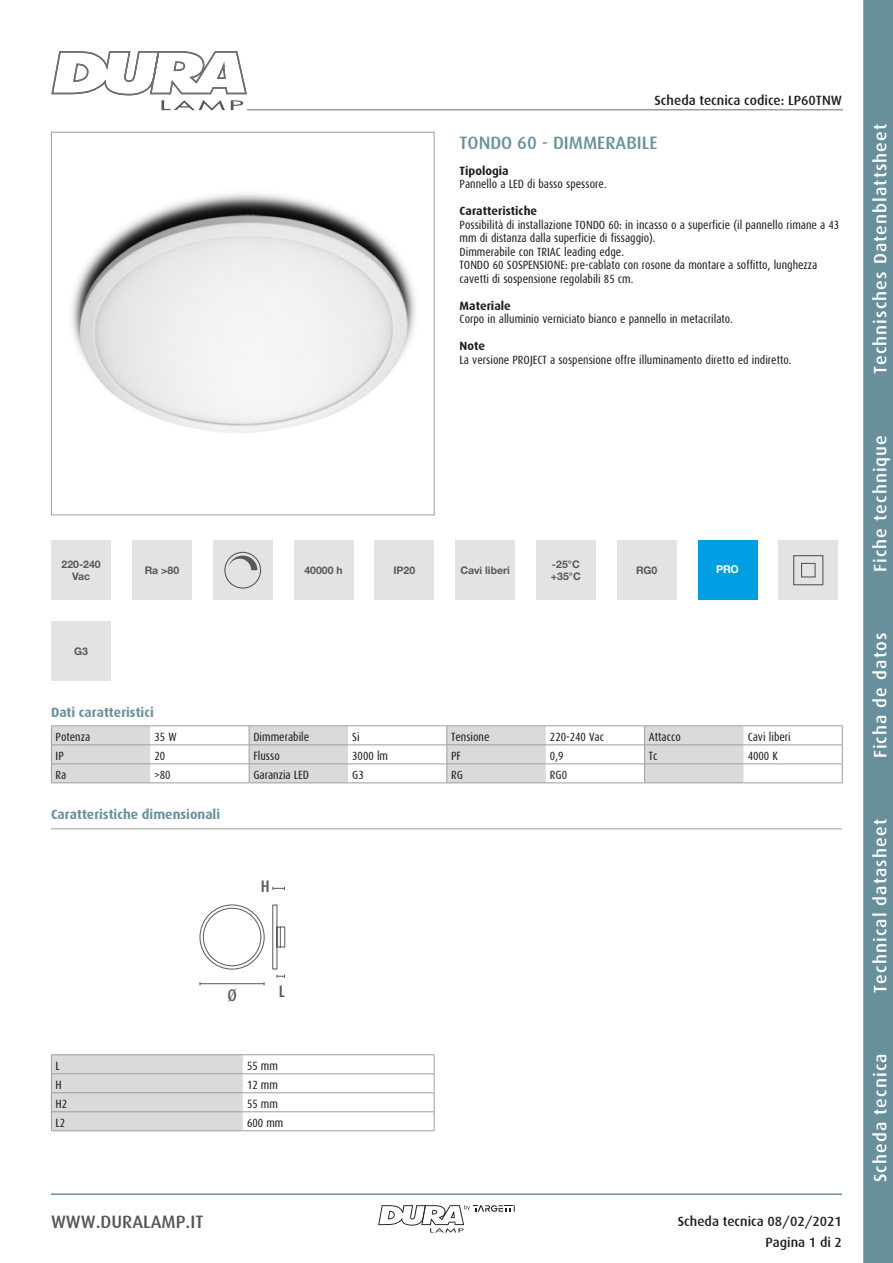
<style>
.page{position:relative;width:893px;height:1263px;background:#fff}
.page>*{position:absolute;margin:0;border:0;box-sizing:border-box;transform-origin:0 0}
.t1{font:500 18px "Dax";letter-spacing:.06em;color:#fff}
.t2{font:500 18px "Dax";color:#68909c}
.t3{font:500 18px "Dax";color:#575756}
.t4{font:500 16.8px "Dax Condensed";color:#575756}
.t5{font:500 13.5px/21.3px "Dax";color:#1d1d1b;text-align:right}
.t6{font:700 13.5px "Dax";color:#68909c}
.t7{font:12px/13.5px "Dax Condensed";color:#1d1d1b}
.t8{font:700 12px "Dax";color:#1d1d1b}
.t9{font:700 10.65px "Helvetica Neue LT Std";color:#fff}
.t10{font:700 10.5px/12.6px "Helvetica Neue LT Std";color:#585856;text-align:center}
</style>
<div class="page">
<svg style="left:863px;top:0;width:30px;height:1263px;background:#6b929e"></svg>
<hr style="left:51px;top:1193px;width:791px;height:2px;background:#68909c">
<svg style="left:51px;top:51px;width:197px;height:60px"></svg>
<svg style="left:378px;top:1205px;width:137px;height:28px"></svg>
<hr style="left:247px;top:109px;width:596px;height:1px;background:#9d9d9c">
<img style="left:71px;top:194px;width:345px;height:239px">
<div style="left:51px;top:132px;width:383px;height:383px;border:1px solid #9d9d9c"></div>
<div style="left:51px;top:540px;width:60px;height:60px;background:#e3e3e3"></div>
<div style="left:617px;top:540px;width:59px;height:60px;background:#e3e3e3"></div>
<div style="left:375px;top:540px;width:59px;height:60px;background:#e3e3e3"></div>
<div style="left:132px;top:540px;width:60px;height:60px;background:#e3e3e3"></div>
<div style="left:698px;top:540px;width:59px;height:60px;background:#009fe3"></div>
<div style="left:455px;top:540px;width:60px;height:60px;background:#e3e3e3"></div>
<div style="left:213px;top:540px;width:60px;height:60px;background:#e3e3e3"></div>
<div style="left:224px;top:552px;width:37px;height:37px;border:1px solid #575756;border-radius:50%"></div>
<svg style="left:228px;top:555px;width:29px;height:15px"></svg>
<div style="left:778px;top:540px;width:60px;height:60px;background:#e3e3e3"></div>
<div style="left:793px;top:555px;width:30px;height:30px;border:1px solid #575756"></div>
<div style="left:801px;top:563px;width:15px;height:14px;border:1px solid #575756"></div>
<div style="left:536px;top:540px;width:60px;height:60px;background:#e3e3e3"></div>
<div style="left:294px;top:540px;width:59px;height:60px;background:#e3e3e3"></div>
<div style="left:51px;top:621px;width:60px;height:60px;background:#e3e3e3"></div>
<hr style="left:51px;top:725px;width:99px;height:1px;background:#9d9d9c">
<hr style="left:150px;top:725px;width:99px;height:1px;background:#9d9d9c">
<hr style="left:348px;top:725px;width:99px;height:1px;background:#9d9d9c">
<hr style="left:546px;top:725px;width:99px;height:1px;background:#9d9d9c">
<hr style="left:743px;top:725px;width:100px;height:1px;background:#9d9d9c">
<hr style="left:743px;top:744px;width:100px;height:1px;background:#9d9d9c">
<hr style="left:743px;top:763px;width:100px;height:1px;background:#9d9d9c">
<svg style="left:842px;top:726px;width:1px;height:56px"></svg>
<hr style="left:743px;top:782px;width:100px;height:1px;background:#9d9d9c">
<hr style="left:249px;top:725px;width:99px;height:1px;background:#9d9d9c">
<hr style="left:447px;top:725px;width:99px;height:1px;background:#9d9d9c">
<hr style="left:645px;top:725px;width:98px;height:1px;background:#9d9d9c">
<svg style="left:51px;top:726px;width:692px;height:57px"></svg>
<hr style="left:645px;top:782px;width:98px;height:1px;background:#9d9d9c">
<hr style="left:51px;top:1054px;width:192px;height:1px;background:#9d9d9c">
<hr style="left:243px;top:1054px;width:191px;height:1px;background:#9d9d9c">
<hr style="left:243px;top:1073px;width:191px;height:1px;background:#9d9d9c">
<hr style="left:243px;top:1092px;width:191px;height:1px;background:#9d9d9c">
<svg style="left:51px;top:1055px;width:192px;height:75px;background:#d6d6d6"></svg>
<hr style="left:243px;top:1111px;width:191px;height:1px;background:#9d9d9c">
<svg style="left:434px;top:1055px;width:1px;height:75px"></svg>
<hr style="left:51px;top:1130px;width:192px;height:1px;background:#9d9d9c">
<hr style="left:243px;top:1130px;width:191px;height:1px;background:#9d9d9c">
<div style="left:200px;top:905px;width:64px;height:64px;border:1px solid #575756;border-radius:50%"></div>
<div style="left:203px;top:908px;width:58px;height:58px;border:1px solid #575756;border-radius:50%"></div>
<hr style="left:200px;top:983px;width:64px;height:1px;background:#575756">
<svg style="left:272px;top:904px;width:13px;height:74px"></svg>
<svg style="left:273px;top:887px;width:12px;height:3px"></svg>
<hr style="left:51px;top:828px;width:791px;height:1px;background:#9d9d9c">
<p class="t5" style="left:655px;top:90px;width:189px">Scheda tecnica codice: LP60TNW</p>
<h1 class="t2" style="left:460px;top:132px;width:199px">TONDO 60 - DIMMERABILE</h1>
<p class="t8" style="left:460px;top:164px;width:51px">Tipologia</p>
<p class="t7" style="left:460px;top:178px;width:149px">Pannello a LED di basso spessore.</p>
<p class="t8" style="left:460px;top:205px;width:79px">Caratteristiche</p>
<p class="t7" style="left:460px;top:218px;width:381px">Possibilità di installazione TONDO 60: in incasso o a superficie (il pannello rimane a 43 mm di distanza dalla superficie di fissaggio).<br>Dimmerabile con TRIAC leading edge.<br>TONDO 60 SOSPENSIONE: pre-cablato con rosone da montare a soffitto, lunghezza cavetti di sospensione regolabili 85 cm.</p>
<p class="t8" style="left:460px;top:299px;width:53px">Materiale</p>
<p class="t7" style="left:460px;top:313px;width:275px">Corpo in alluminio verniciato bianco e pannello in metacrilato.</p>
<p class="t8" style="left:460px;top:340px;width:27px">Note</p>
<p class="t7" style="left:460px;top:353px;width:333px">La versione PROJECT a sospensione offre illuminamento diretto ed indiretto.</p>
<p class="t10" style="left:551px;top:557px;width:31px;text-align:left">-25°C +35°C</p>
<p class="t10" style="left:62px;top:557px;width:41px">220-240<br>Vac</p>
<p class="t10" style="left:145px;top:564px;width:36px">Ra &gt;80</p>
<p class="t10" style="left:393px;top:564px;width:23px">IP20</p>
<p class="t10" style="left:460px;top:564px;width:51px">Cavi liberi</p>
<p class="t10" style="left:636px;top:564px;width:23px">RG0</p>
<p class="t10" style="left:304px;top:564px;width:40px">40000 h</p>
<p class="t9" style="left:716px;top:563px;width:24px">PRO</p>
<p class="t10" style="left:74px;top:644px;width:15px">G3</p>
<p class="t6" style="left:51px;top:704px;width:104px">Dati caratteristici</p>
<p class="t7" style="left:56px;top:730px;width:36px">Potenza</p>
<p class="t7" style="left:155px;top:730px;width:24px">35 W</p>
<p class="t7" style="left:253px;top:730px;width:57px">Dimmerabile</p>
<p class="t7" style="left:352px;top:730px;width:9px">Si</p>
<p class="t7" style="left:451px;top:730px;width:40px">Tensione</p>
<p class="t7" style="left:550px;top:730px;width:56px">220-240 Vac</p>
<p class="t7" style="left:649px;top:730px;width:33px">Attacco</p>
<p class="t7" style="left:748px;top:730px;width:45px">Cavi liberi</p>
<p class="t7" style="left:56px;top:749px;width:10px">IP</p>
<p class="t7" style="left:154px;top:749px;width:12px">20</p>
<p class="t7" style="left:253px;top:749px;width:28px">Flusso</p>
<p class="t7" style="left:352px;top:749px;width:37px">3000 lm</p>
<p class="t7" style="left:451px;top:749px;width:11px">PF</p>
<p class="t7" style="left:550px;top:749px;width:15px">0,9</p>
<p class="t7" style="left:649px;top:749px;width:10px">Tc</p>
<p class="t7" style="left:748px;top:749px;width:32px">4000 K</p>
<p class="t7" style="left:56px;top:768px;width:12px">Ra</p>
<p class="t7" style="left:154px;top:768px;width:18px">&gt;80</p>
<p class="t7" style="left:253px;top:768px;width:57px">Garanzia LED</p>
<p class="t7" style="left:352px;top:768px;width:13px">G3</p>
<p class="t7" style="left:451px;top:768px;width:13px">RG</p>
<p class="t7" style="left:550px;top:768px;width:19px">RG0</p>
<p class="t6" style="left:51px;top:807px;width:171px">Caratteristiche dimensionali</p>
<h2 class="t4" style="left:261px;top:876px;width:10px">H</h2>
<h2 class="t4" style="left:227px;top:986px;width:11px">Ø</h2>
<h2 class="t4" style="left:279px;top:981px;width:8px">L</h2>
<p class="t7" style="left:56px;top:1059px;width:6px">L</p>
<p class="t7" style="left:247px;top:1059px;width:32px">55 mm</p>
<p class="t7" style="left:56px;top:1078px;width:8px">H</p>
<p class="t7" style="left:247px;top:1078px;width:32px">12 mm</p>
<p class="t7" style="left:56px;top:1097px;width:13px">H2</p>
<p class="t7" style="left:247px;top:1097px;width:32px">55 mm</p>
<p class="t7" style="left:56px;top:1116px;width:11px">L2</p>
<p class="t7" style="left:247px;top:1116px;width:38px">600 mm</p>
<h1 class="t3" style="left:51px;top:1212px;width:154px">WWW.DURALAMP.IT</h1>
<p class="t5" style="left:678px;top:1211px;width:166px">Scheda tecnica 08/02/2021<br>Pagina 1 di 2</p>
<h1 class="t1" style="left:870px;top:374px;width:252px;rotate:-90deg">Technisches Datenblattsheet</h1>
<h1 class="t1" style="left:870px;top:572px;width:139px;rotate:-90deg">Fiche technique</h1>
<h1 class="t1" style="left:870px;top:758px;width:127px;rotate:-90deg">Ficha de datos</h1>
<h1 class="t1" style="left:870px;top:993px;width:175px;rotate:-90deg">Technical datasheet</h1>
<h1 class="t1" style="left:870px;top:1182px;width:130px;rotate:-90deg">Scheda tecnica</h1>
</div>
